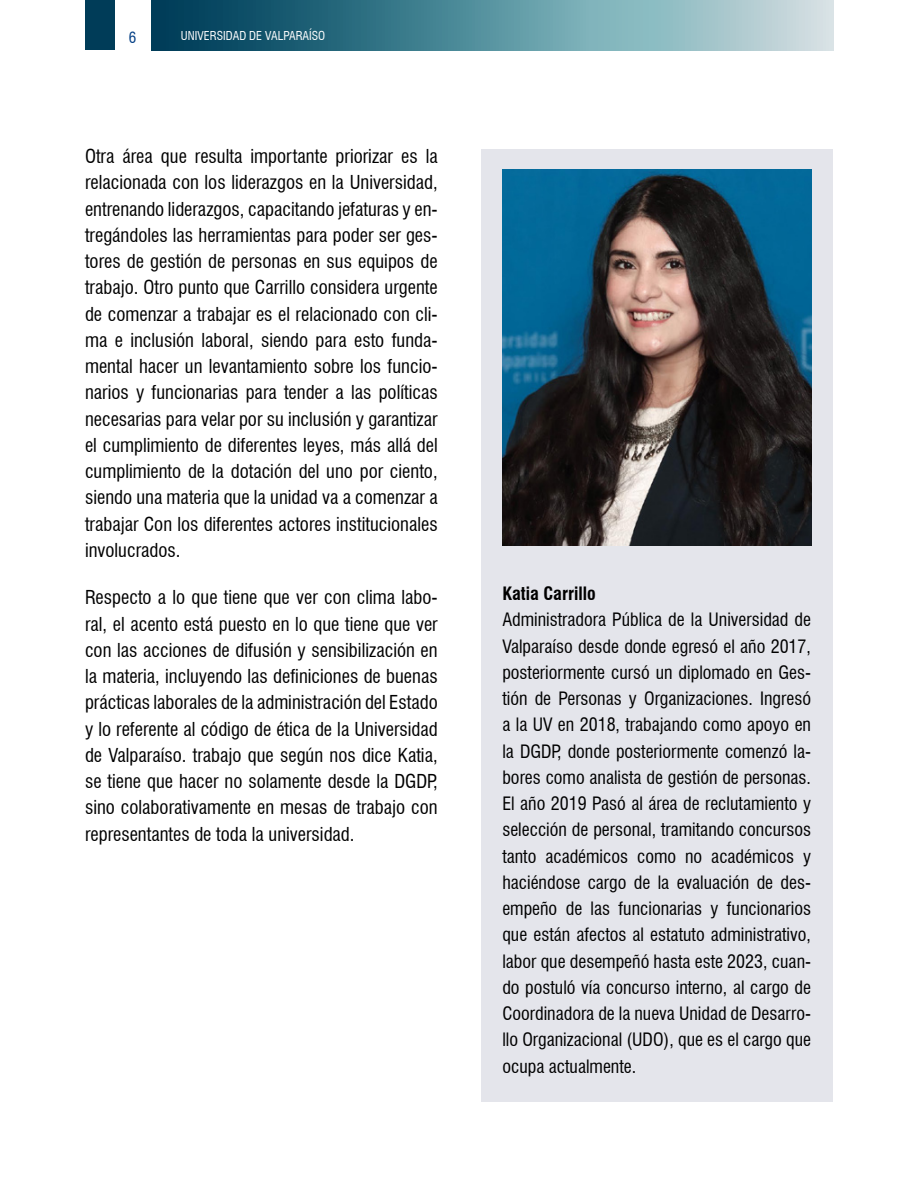
<style>
.page{position:relative;width:918px;height:1188px;background:#fff}
.page>*{position:absolute;margin:0;border:0;box-sizing:border-box;transform-origin:0 0}
.t1{font:condensed 18.75px/26.2px "Swiss 721 BT";color:#000;text-align:justify}
.t2{font:condensed 18px/26.2px "Swiss 721 BT";color:#000;text-align:justify}
.t3{font:700 condensed 18px "Swiss 721 BT";color:#000}
.t4{font:condensed 15px "Swiss 721 BT";color:#023e84}
.t5{font:condensed 12px "Swiss 721 BT";color:#fff}
</style>
<div class="page">
<svg style="left:151px;top:0;width:683px;height:50px;background:#5d919e"></svg>
<div style="left:85px;top:0;width:48px;height:50px;background:#003c58"></div>
<div style="left:115px;top:0;width:35px;height:57px;background:#fff"></div>
<div style="left:481px;top:150px;width:351px;height:952px;background:#e4e5eb"></div>
<img style="left:502px;top:169px;width:309px;height:376px">
<p class="t4" style="left:129px;top:28px;width:9px">6</p>
<p class="t5" style="left:181px;top:29px;width:146px">UNIVERSIDAD DE VALPARAÍSO</p>
<p class="t1" style="left:85px;top:143px;width:354px">Otra área que resulta importante priorizar es la relacionada con los liderazgos en la Universidad, entrenando liderazgos, capacitando jefaturas y en&shy;tregándoles las herramientas para poder ser ges&shy;tores de gestión de personas en sus equipos de trabajo. Otro punto que Carrillo considera urgente de comenzar a trabajar es el relacionado con cli&shy;ma e inclusión laboral, siendo para esto funda&shy;mental hacer un levantamiento sobre los funcio&shy;narios y funcionarias para tender a las políticas necesarias para velar por su inclusión y garantizar el cumplimiento de diferentes leyes, más allá del cumplimiento de la dotación del uno por ciento, siendo una materia que la unidad va a comenzar a trabajar Con los diferentes actores institucionales involucrados.</p>
<p class="t1" style="left:85px;top:584px;width:354px">Respecto a lo que tiene que ver con clima labo&shy;ral, el acento está puesto en lo que tiene que ver con las acciones de difusión y sensibilización en la materia, incluyendo las definiciones de buenas prácticas laborales de la administración del Estado y lo referente al código de ética de la Universidad de Valparaíso. trabajo que según nos dice Katia, se tiene que hacer no solamente desde la DGDP, sino colaborativamente en mesas de trabajo con representantes de toda la universidad.</p>
<p class="t3" style="left:502px;top:583px;width:95px">Katia Carrillo</p>
<p class="t2" style="left:502px;top:607px;width:310px">Administradora Pública de la Universidad de Valparaíso desde donde egresó el año 2017, posteriormente cursó un diplomado en Ges&shy;tión de Personas y Organizaciones. Ingresó a la UV en 2018, trabajando como apoyo en la DGDP, donde posteriormente comenzó la&shy;bores como analista de gestión de personas.<br>El año 2019 Pasó al área de reclutamiento y selección de personal, tramitando concursos tanto académicos como no académicos y haciéndose cargo de la evaluación de des&shy;empeño de las funcionarias y funcionarios que están afectos al estatuto administrativo, labor que desempeñó hasta este 2023, cuan&shy;do postuló vía concurso interno, al cargo de Coordinadora de la nueva Unidad de Desarro&shy;llo Organizacional (UDO), que es el cargo que ocupa actualmente.</p>
</div>
